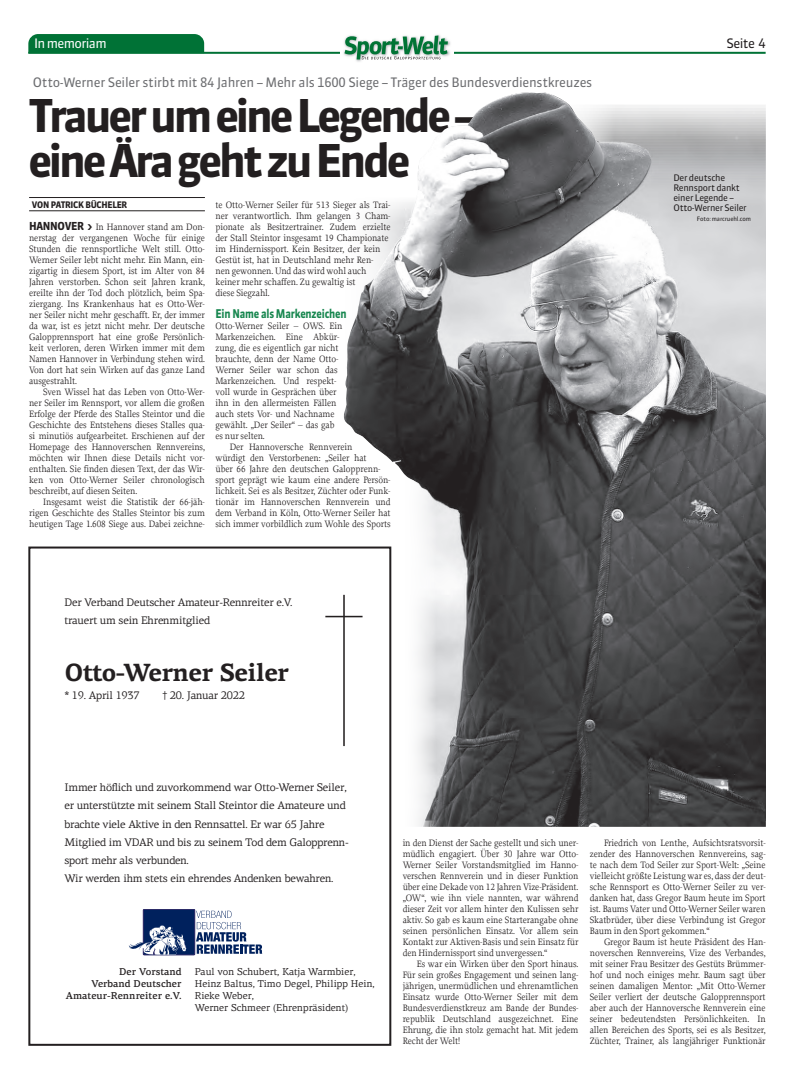
<style>
.page{position:relative;width:794px;height:1078px;background:#fff}
.page>*{position:absolute;margin:0;border:0;box-sizing:border-box;transform-origin:0 0}
.t1{font:700 45px/45px "Sanuk";letter-spacing:-.07em;color:#231f20}
.t2{font:700 25px "PF Centro Serif Pro";letter-spacing:-.03em;color:#231f20}
.t3{font:13px "Sanuk TF";letter-spacing:-.02em;color:#6c6d70}
.t4{font:13px "Sanuk LF";letter-spacing:-.05em;color:#fff}
.t5{font:13px "Sanuk LF";letter-spacing:-.05em;color:#231f20}
.t6{font:700 12px "Sanuk TF";letter-spacing:-.02em;color:#16864e;scale:.86 1}
.t7{font:11px/18px "PF Centro Serif Pro";letter-spacing:-.02em;color:#231f20}
.t8{font:10px/12px "PF Centro Serif Pro";color:#231f20}
.t9{font:500 10px/12px "PF Centro Serif Pro";color:#231f20;text-align:right}
.t10{font:9.7px/11px "Proforma";letter-spacing:-.01em;color:#231f20;text-align:justify;scale:.95 1}
.t11{font:9px/10px "Sanuk TF";letter-spacing:-.03em;color:#231f20}
.t12{font:700 9px "Sanuk TF";letter-spacing:-.03em;color:#231f20;scale:.95 1}
.t13{font:6px "Sanuk TF";letter-spacing:-.03em;color:#231f20}
.s1{font-family:"Sanuk TF";font-weight:700;font-size:11px}
</style>
<div class="page">
<hr style="left:28px;top:52px;width:737px;height:2px;background:#007236">
<div style="left:340px;top:34px;width:114px;height:22px;background:#fff"></div>
<img style="left:343px;top:34px;width:108px;height:28px">
<svg style="left:344px;top:35px;width:104px;height:24px"></svg>
<svg style="left:28px;top:34px;width:176px;height:20px;background:#05753a"></svg>
<div style="left:28px;top:546px;width:363px;height:499px;border:2px solid #231f20"></div>
<hr style="left:325px;top:615px;width:37px;height:2px;background:#231f20">
<div style="left:143px;top:909px;width:52px;height:45px;background:#00215d"></div>
<div style="left:143px;top:909px;width:52px;height:45px;border:1px solid #252161"></div>
<svg style="left:196px;top:910px;width:66px;height:43px"></svg>
<svg style="left:129px;top:924px;width:57px;height:30px"></svg>
<hr style="left:29px;top:197px;width:176px;height:1px;background:#231f20">
<hr style="left:29px;top:210px;width:176px;height:1px;background:#231f20">
<img style="left:342px;top:92px;width:228px;height:728px">
<img style="left:403px;top:226px;width:362px;height:600px">
<img style="left:537px;top:105px;width:228px;height:715px">
<h3 class="t4" style="left:34px;top:36px;width:74px">In memoriam</h3>
<h3 class="t5" style="left:726px;top:36px;width:41px">Seite 4</h3>
<h3 class="t3" style="left:33px;top:74px;width:561px">Otto-Werner Seiler stirbt mit 84 Jahren – Mehr als 1600 Siege – Träger des Bundesverdienstkreuzes</h3>
<h1 class="t1" style="left:28px;top:93px;width:449px">Trauer um eine Legende – eine Ära geht zu Ende</h1>
<p class="t12" style="left:32px;top:199px;width:102px">VON PATRICK BÜCHELER</p>
<p class="t10" style="left:29px;top:221px;width:187px"><span class="s1">HANNOVER &gt;</span> In Hannover stand am Don&shy;nerstag der vergangenen Woche für einige Stunden die rennsportliche Welt still. Otto-Werner Seiler lebt nicht mehr. Ein Mann, ein&shy;zigartig in diesem Sport, ist im Alter von 84<br>Jahren verstorben. Schon seit Jahren krank, ereilte ihn der Tod doch plötzlich, beim Spa&shy;ziergang. Ins Krankenhaus hat es Otto-Wer&shy;ner Seiler nicht mehr geschafft. Er, der immer da war, ist es jetzt nicht mehr. Der deutsche Galopprennsport hat eine große Persönlich&shy;keit verloren, deren Wirken immer mit dem Namen Hannover in Verbindung stehen wird.<br>Von dort hat sein Wirken auf das ganze Land ausgestrahlt.</p>
<p class="t10" style="left:29px;top:386px;width:187px;text-indent:14px">Sven Wissel hat das Leben von Otto-Wer&shy;ner Seiler im Rennsport, vor allem die großen Erfolge der Pferde des Stalles Steintor und die Geschichte des Entstehens dieses Stalles qua&shy;si minutiös aufgearbeitet. Erschienen auf der Homepage des Hannoverschen Rennvereins, möchten wir Ihnen diese Details nicht vor&shy;enthalten. Sie finden diesen Text, der das Wir&shy;ken von Otto-Werner Seiler chronologisch beschreibt, auf diesen Seiten.</p>
<p class="t10" style="left:29px;top:496px;width:187px;text-indent:14px">Insgesamt weist die Statistik der 66-jäh&shy;rigen Geschichte des Stalles Steintor bis zum heutigen Tage 1.608 Siege aus. Dabei zeichne-</p>
<p class="t10" style="left:215px;top:199px;width:186px;text-align:left">te Otto-Werner Seiler für 513 Sieger als Trai&shy;ner verantwortlich. Ihm gelangen 3 Cham&shy;pionate als Besitzertrainer. Zudem erzielte der Stall Steintor insgesamt 19 Championate im Hindernissport. Kein Besitzer, der kein Gestüt ist, hat in Deutschland mehr Ren-<br>nen gewonnen. Und das wird wohl auch keiner mehr schaffen. Zu gewaltig ist<br>diese Siegzahl.</p>
<p class="t6" style="left:215px;top:306px;width:154px">Ein Name als Markenzeichen</p>
<p class="t10" style="left:215px;top:320px;width:135px;text-align:left">Otto-Werner Seiler – OWS. Ein<br>Markenzeichen. Eine Abkür&shy;zung, die es eigentlich gar nicht brauchte, denn der Name Otto-<br>Werner Seiler war schon das<br>Markenzeichen. Und respekt&shy;voll wurde in Gesprächen über ihn in den allermeisten Fällen auch stets Vor- und Nachname gewählt. „Der Seiler“ – das gab es nur selten.</p>
<p class="t10" style="left:215px;top:441px;width:186px;text-align:left;text-indent:14px">Der Hannoversche Rennverein<br>würdigt den Verstorbenen: „Seiler hat<br>über 66 Jahre den deutschen Galopprenn&shy;sport geprägt wie kaum eine andere Persön&shy;lichkeit. Sei es als Besitzer, Züchter oder Funk&shy;tionär im Hannoverschen Rennverein und dem Verband in Köln, Otto-Werner Seiler hat sich immer vorbildlich zum Wohle des Sports</p>
<p class="t7" style="left:64px;top:593px;width:230px">Der Verband Deutscher Amateur-Rennreiter e.V. trauert um sein Ehrenmitglied</p>
<h2 class="t2" style="left:64px;top:656px;width:226px">Otto-Werner Seiler</h2>
<p class="t7" style="left:64px;top:686px;width:77px">* 19. April 1937</p>
<p class="t7" style="left:162px;top:686px;width:84px">† 20. Januar 2022</p>
<p class="t11" style="left:673px;top:172px;width:75px">Der deutsche<br>Rennsport dankt einer Legende –<br>Otto-Werner Seiler</p>
<p class="t13" style="left:697px;top:215px;width:55px">Foto: marcruehl.com</p>
<p class="t7" style="left:64px;top:778px;width:286px">Immer höflich und zuvorkommend war Otto-Werner Seiler, er unterstützte mit seinem Stall Steintor die Amateure und brachte viele Aktive in den Rennsattel. Er war 65 Jahre Mitglied im VDAR und bis zu seinem Tod dem Galopprenn&shy;sport mehr als verbunden.<br>Wir werden ihm stets ein ehrendes Andenken bewahren.</p>
<p class="t9" style="left:66px;top:965px;width:117px">Der Vorstand<br>Verband Deutscher<br>Amateur-Rennreiter e.V.</p>
<p class="t8" style="left:195px;top:964px;width:182px">Paul von Schubert, Katja Warmbier,<br>Heinz Baltus, Timo Degel, Philipp Hein,<br>Rieke Weber,<br>Werner Schmeer (Ehrenpräsident)</p>
<p class="t10" style="left:403px;top:837px;width:187px">in den Dienst der Sache gestellt und sich uner&shy;müdlich engagiert. Über 30 Jahre war Otto-Werner Seiler Vorstandsmitglied im Hanno&shy;verschen Rennverein und in dieser Funktion über eine Dekade von 12 Jahren Vize-Präsident. „OW“, wie ihn viele nannten, war während dieser Zeit vor allem hinter den Kulissen sehr aktiv. So gab es kaum eine Starterangabe ohne seinen persönlichen Einsatz. Vor allem sein Kontakt zur Aktiven-Basis und sein Einsatz für den Hindernissport sind unvergessen.“</p>
<p class="t10" style="left:403px;top:958px;width:187px;text-indent:14px">Es war ein Wirken über den Sport hinaus.<br>Für sein großes Engagement und seinen lang&shy;jährigen, unermüdlichen und ehrenamtlichen Einsatz wurde Otto-Werner Seiler mit dem Bundesverdienstkreuz am Bande der Bundes&shy;republik Deutschland ausgezeichnet. Eine Ehrung, die ihn stolz gemacht hat. Mit jedem Recht der Welt!</p>
<p class="t10" style="left:590px;top:837px;width:187px;text-indent:14px">Friedrich von Lenthe, Aufsichtsratsvorsit&shy;zender des Hannoverschen Rennvereins, sag&shy;te nach dem Tod Seiler zur Sport-Welt: „Seine vielleicht größte Leistung war es, dass der deut&shy;sche Rennsport es Otto-Werner Seiler zu ver&shy;danken hat, dass Gregor Baum heute im Sport ist. Baums Vater und Otto-Werner Seiler waren Skatbrüder, über diese Verbindung ist Gregor Baum in den Sport gekommen.“</p>
<p class="t10" style="left:590px;top:936px;width:187px;text-indent:14px">Gregor Baum ist heute Präsident des Han&shy;noverschen Rennvereins, Vize des Verbandes, mit seiner Frau Besitzer des Gestüts Brümmer&shy;hof und noch einiges mehr. Baum sagt über seinen damaligen Mentor: „Mit Otto-Werner Seiler verliert der deutsche Galopprennsport aber auch der Hannoversche Rennverein eine seiner bedeutendsten Persönlichkeiten. In allen Bereichen des Sports, sei es als Besitzer, Züchter, Trainer, als langjähriger Funktionär</p>
</div>
